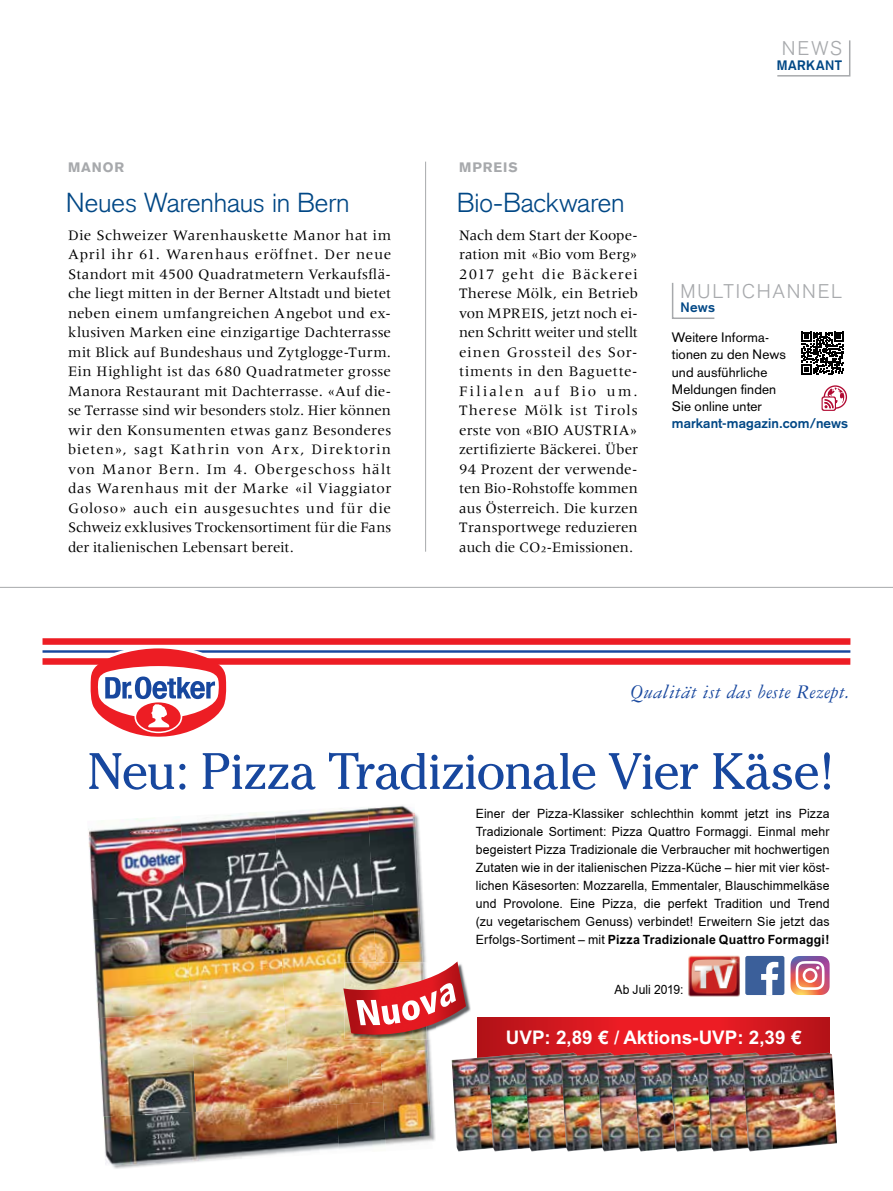
<style>
.page{position:relative;width:893px;height:1191px;background:#fff}
.page>*{position:absolute;margin:0;border:0;box-sizing:border-box;transform-origin:0 0}
.t1{font:50.85px "Cheltenham";letter-spacing:-.025em;color:#17479e}
.t2{font:300 27px "Basic Commercial";letter-spacing:-.01em;color:#004785}
.t3{font:20.55px "Garamond Three Italic Os F";letter-spacing:.02em;color:#17479e}
.t4{font:300 19.5px "Basic Commercial";letter-spacing:.1em;color:#a7a9ac}
.t5{font:700 18.75px "Arial";color:#fff}
.t6{font:15px/19.5px "Meridien";letter-spacing:.005em;color:#000;text-align:justify}
.t7{font:13.5px/17.2px "Basic Commercial";letter-spacing:.01em;color:#000}
.t8{font:900 13.5px "Basic Commercial";letter-spacing:.065em;color:#a7a9ac}
.t9{font:700 13.5px "Basic Commercial";letter-spacing:.04em;color:#004785}
.t10{font:12.75px/18px "Arial Rom";letter-spacing:.015em;color:#000;text-align:justify;scale:.96 1}
.t11{font:12.75px "Arial Rom";letter-spacing:.015em;color:#000;scale:.95 1}
.s1{font-weight:700;color:#004785}
.s2{font-family:"Arial";font-weight:700}
.s3{font-family:"Helvetica Neue"}
.s4{font-weight:500}
</style>
<div class="page">
<svg style="left:777px;top:40px;width:74px;height:37px"></svg>
<hr style="left:0;top:587px;width:893px;height:1px;background:#a7a9ac">
<svg style="left:477px;top:1017px;width:353px;height:35px;background:#d6181f"></svg>
<img style="left:88px;top:828px;width:3px;height:51px">
<img style="left:391px;top:805px;width:14px;height:2px">
<img style="left:91px;top:816px;width:89px;height:98px">
<img style="left:180px;top:812px;width:94px;height:102px">
<img style="left:274px;top:808px;width:94px;height:101px">
<img style="left:368px;top:807px;width:59px;height:243px">
<img style="left:92px;top:914px;width:94px;height:99px">
<img style="left:186px;top:909px;width:93px;height:104px">
<img style="left:279px;top:904px;width:97px;height:104px">
<img style="left:97px;top:1013px;width:94px;height:97px">
<img style="left:191px;top:1008px;width:93px;height:96px">
<img style="left:284px;top:1005px;width:99px;height:99px">
<img style="left:381px;top:1050px;width:52px;height:95px">
<img style="left:103px;top:1104px;width:233px;height:61px">
<img style="left:336px;top:1102px;width:50px;height:47px">
<img style="left:688px;top:955px;width:52px;height:42px">
<div style="left:745px;top:956px;width:39px;height:39px;background:#3b5f9a;border-radius:2px"></div>
<svg style="left:761px;top:961px;width:17px;height:34px"></svg>
<img style="left:791px;top:956px;width:38px;height:5px">
<svg style="left:790px;top:961px;width:40px;height:34px"></svg>
<img style="left:427px;top:984px;width:44px;height:55px">
<img style="left:343px;top:961px;width:123px;height:77px">
<svg style="left:356px;top:981px;width:100px;height:44px"></svg>
<img style="left:452px;top:1052px;width:36px;height:99px">
<img style="left:488px;top:1052px;width:37px;height:99px">
<img style="left:525px;top:1052px;width:36px;height:99px">
<img style="left:561px;top:1052px;width:36px;height:99px">
<img style="left:597px;top:1052px;width:37px;height:99px">
<img style="left:634px;top:1052px;width:36px;height:99px">
<img style="left:670px;top:1052px;width:37px;height:99px">
<img style="left:707px;top:1052px;width:36px;height:99px">
<img style="left:743px;top:1052px;width:94px;height:99px">
<div style="left:43px;top:638px;width:807px;height:7px;background:#ed1d24"></div>
<div style="left:43px;top:658px;width:807px;height:7px;background:#ed1d24"></div>
<hr style="left:43px;top:650px;width:807px;height:2px;background:#17479e">
<svg style="left:90px;top:648px;width:137px;height:89px"></svg>
<svg style="left:671px;top:282px;width:44px;height:37px"></svg>
<hr style="left:425px;top:162px;width:1px;height:389px;background:#a7a9ac">
<svg style="left:802px;top:332px;width:42px;height:42px"></svg>
<div style="left:824px;top:385px;width:23px;height:24px;border:1px solid #b10a32;border-radius:50%"></div>
<svg style="left:821px;top:387px;width:23px;height:24px"></svg>
<p class="t8" style="left:68px;top:159px;width:58px">MANOR</p>
<p class="t2" style="left:66px;top:187px;width:285px">Neues Warenhaus in Bern</p>
<p class="t6" style="left:68px;top:225px;width:325px">Die Schweizer Warenhauskette Manor hat im April ihr 61. Warenhaus eröffnet. Der neue Standort mit 4500 Quadratmetern Verkaufsflä&shy;che liegt mitten in der Berner Altstadt und bietet neben einem umfangreichen Angebot und ex&shy;klusiven Marken eine einzigartige Dachterrasse mit Blick auf Bundeshaus und Zytglogge-Turm.<br>Ein Highlight ist das 680 Quadratmeter grosse Manora Restaurant mit Dachterrasse. «Auf die&shy;se Terrasse sind wir besonders stolz. Hier können wir den Konsumenten etwas ganz Besonderes bieten», sagt Kathrin von Arx, Direktorin von Manor Bern. Im 4. Obergeschoss hält das Warenhaus mit der Marke «il Viaggiator Goloso» auch ein ausgesuchtes und für die Schweiz exklusives Trockensortiment für die Fans der italienischen Lebensart bereit.</p>
<h3 class="t4" style="left:782px;top:37px;width:62px">NEWS</h3>
<p class="t9" style="left:777px;top:57px;width:67px">MARKANT</p>
<p class="t8" style="left:459px;top:159px;width:60px">MPREIS</p>
<p class="t2" style="left:457px;top:187px;width:169px">Bio-Backwaren</p>
<p class="t6" style="left:459px;top:225px;width:180px">Nach dem Start der Koope&shy;ration mit «Bio vom Berg» 2017 geht die Bäckerei Therese Mölk, ein Betrieb von MPREIS, jetzt noch ei&shy;nen Schritt weiter und stellt einen Grossteil des Sor&shy;timents in den Baguette-Filialen auf Bio um.<br>Therese Mölk ist Tirols erste von «BIO AUSTRIA» zertifizierte Bäckerei. Über 94 Prozent der verwende&shy;ten Bio-Rohstoffe kommen aus Österreich. Die kurzen Transportwege reduzieren auch die CO²-Emissionen.</p>
<p class="t4" style="left:680px;top:279px;width:163px">MULTICHANNEL</p>
<p class="t7" style="left:672px;top:293px;width:99px;line-height:29.5px;text-indent:9px"><span class="s1">News<br></span>Weitere Informa-</p>
<p class="t7" style="left:672px;top:346px;width:178px">tionen zu den News<br>und ausführliche<br>Meldungen finden<br>Sie online unter <span class="s1">markant-magazin.com/news</span></p>
<p class="t3" style="left:631px;top:681px;width:221px">Qualität ist das beste Rezept.</p>
<p class="t1" style="left:88px;top:741px;width:746px">Neu: Pizza Tradizionale Vier Käse!</p>
<p class="t10" style="left:476px;top:804px;width:370px">Einer der Pizza-Klassiker schlechthin kommt jetzt ins Pizza Tradizionale Sortiment: Pizza Quattro Formaggi. Einmal mehr begeistert Pizza Tradizionale die Verbraucher mit hochwertigen Zutaten wie in der italienischen Pizza-Küche – hier mit vier köst&shy;lichen Käsesorten: Mozzarella, Emmentaler, Blauschimmelkäse und Provolone. Eine Pizza, die perfekt Tradition und Trend (zu vegetarischem Genuss) verbindet! Erweitern Sie jetzt das Erfolgs-Sortiment – mit <span class="s2">Pizza Tradizionale Quattro Formaggi!</span></p>
<p class="t11" style="left:614px;top:982px;width:74px">Ab Juli 2019:</p>
<p class="t5" style="left:506px;top:1026px;width:297px">UVP: 2,89 <span class="s3">€</span> <span class="s4">/</span> Aktions-UVP: 2,39 <span class="s3">€</span></p>
</div>
